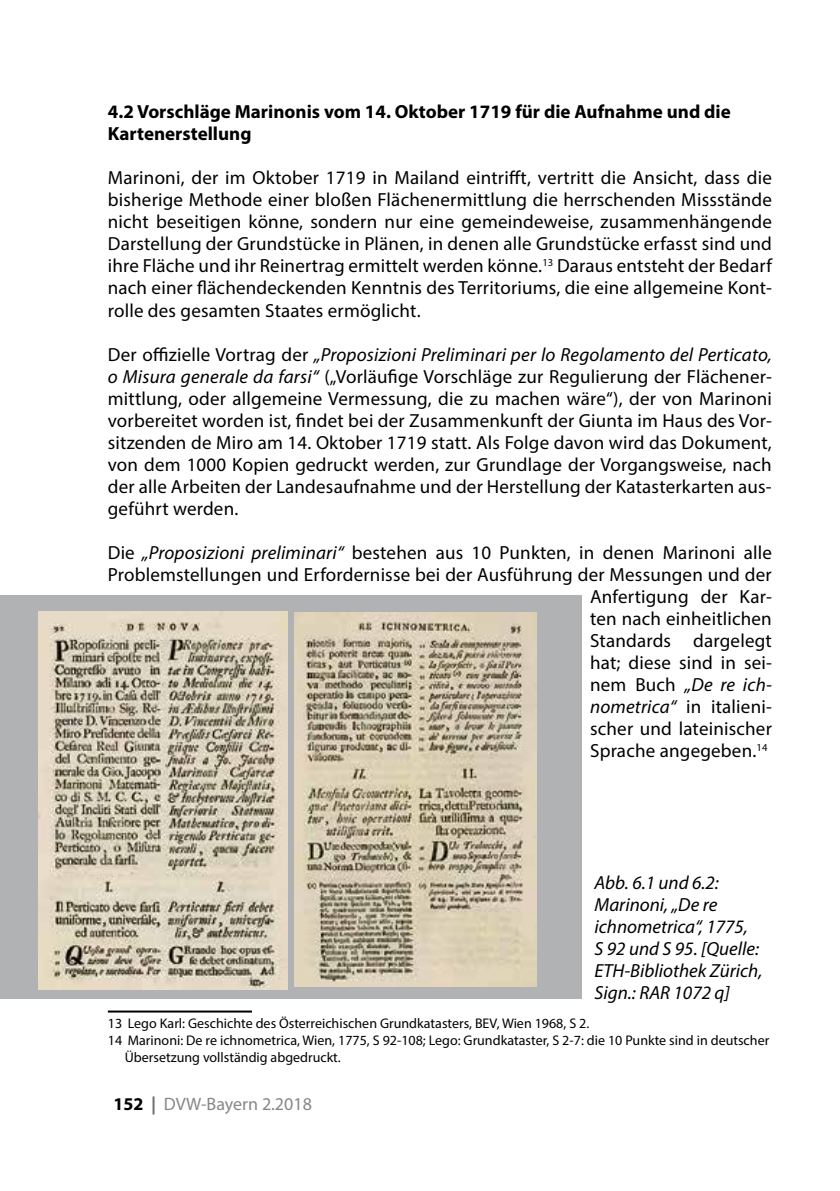
<style>
.page{position:relative;width:840px;height:1191px;background:#fff}
.page>*{position:absolute;margin:0;border:0;box-sizing:border-box;transform-origin:0 0}
.t1{font:19px/22px "Myriad Pro";letter-spacing:.01em;color:#000;text-align:justify}
.t2{font:italic 19px/22px "Myriad Pro";color:#000}
.t3{font:700 19px/22px "Myriad Pro";color:#000}
.t4{font:18px "Myriad Pro";color:#868786}
.t5{font:14px "Myriad Pro";color:#000}
.s1{font-style:italic}
.s2{font-weight:700;color:#000}
.s3{font-weight:700;color:#6e6e6e}
</style>
<div class="page">
<hr style="left:108px;top:1010px;width:144px;height:2px;background:#000">
<div style="left:0;top:595px;width:295px;height:404px;background:#b1b2b3"></div>
<img style="left:39px;top:612px;width:248px;height:377px">
<div style="left:294px;top:595px;width:287px;height:404px;background:#b1b2b3"></div>
<img style="left:294px;top:612px;width:242px;height:374px">
<p class="t3" style="left:108px;top:100px;width:624px">4.2 Vorschläge Marinonis vom 14. Oktober 1719 für die Aufnahme und die<br>Kartenerstellung</p>
<p class="t1" style="left:108px;top:167px;width:665px">Marinoni, der im Oktober 1719 in Mailand eintrifft, vertritt die Ansicht, dass die bisherige Methode einer bloßen Flächenermittlung die herrschenden Missstände nicht beseitigen könne, sondern nur eine gemeindeweise, zusammenhängende Darstellung der Grundstücke in Plänen, in denen alle Grundstücke erfasst sind und ihre Fläche und ihr Reinertrag ermittelt werden könne.<sup>13</sup> Daraus entsteht der Bedarf nach einer flächendeckenden Kenntnis des Territoriums, die eine allgemeine Kont&shy;rolle des gesamten Staates ermöglicht.</p>
<p class="t1" style="left:108px;top:343px;width:665px">Der offizielle Vortrag der <span class="s1">„Proposizioni Preliminari per lo Regolamento del Perticato, o Misura generale da farsi“</span> („Vorläufige Vorschläge zur Regulierung der Flächener&shy;mittlung, oder allgemeine Vermessung, die zu machen wäre“), der von Marinoni vorbereitet worden ist, findet bei der Zusammenkunft der Giunta im Haus des Vor&shy;sitzenden de Miro am 14. Oktober 1719 statt. Als Folge davon wird das Dokument, von dem 1000 Kopien gedruckt werden, zur Grundlage der Vorgangsweise, nach der alle Arbeiten der Landesaufnahme und der Herstellung der Katasterkarten aus&shy;geführt werden.</p>
<p class="t1" style="left:108px;top:541px;width:665px;text-align:right">Die <span class="s1">„Proposizioni preliminari“</span> bestehen aus 10 Punkten, in denen Marinoni alle Problemstellungen und Erfordernisse bei der Ausführung der Messungen und der Anfertigung der Kar-<br>ten nach einheitlichen<br>Standards dargelegt<br>hat; diese sind in sei-<br>nem Buch <span class="s1">„De re ich-<br>nometrica“</span> in italieni-<br>scher und lateinischer<br>Sprache angegeben.<sup>14</sup></p>
<p class="t2" style="left:594px;top:871px;width:169px">Abb. 6.1 und 6.2:<br>Marinoni, „De re ichnometrica“, 1775,<br>S 92 und S 95. [Quelle:<br>ETH-Bibliothek Zürich,<br>Sign.: RAR 1072 q]</p>
<p class="t5" style="left:108px;top:1015px;width:482px">13 Lego Karl: Geschichte des Österreichischen Grundkatasters, BEV, Wien 1968, S 2.</p>
<p class="t5" style="left:108px;top:1031px;width:662px">14 Marinoni: De re ichnometrica, Wien, 1775, S 92-108; Lego: Grundkataster, S 2-7: die 10 Punkte sind in deutscher</p>
<p class="t5" style="left:125px;top:1048px;width:217px">Übersetzung vollständig abgedruckt.</p>
<p class="t4" style="left:113px;top:1093px;width:200px"><span class="s2">152</span> <span class="s3">|</span> DVW-Bayern 2.2018</p>
</div>
